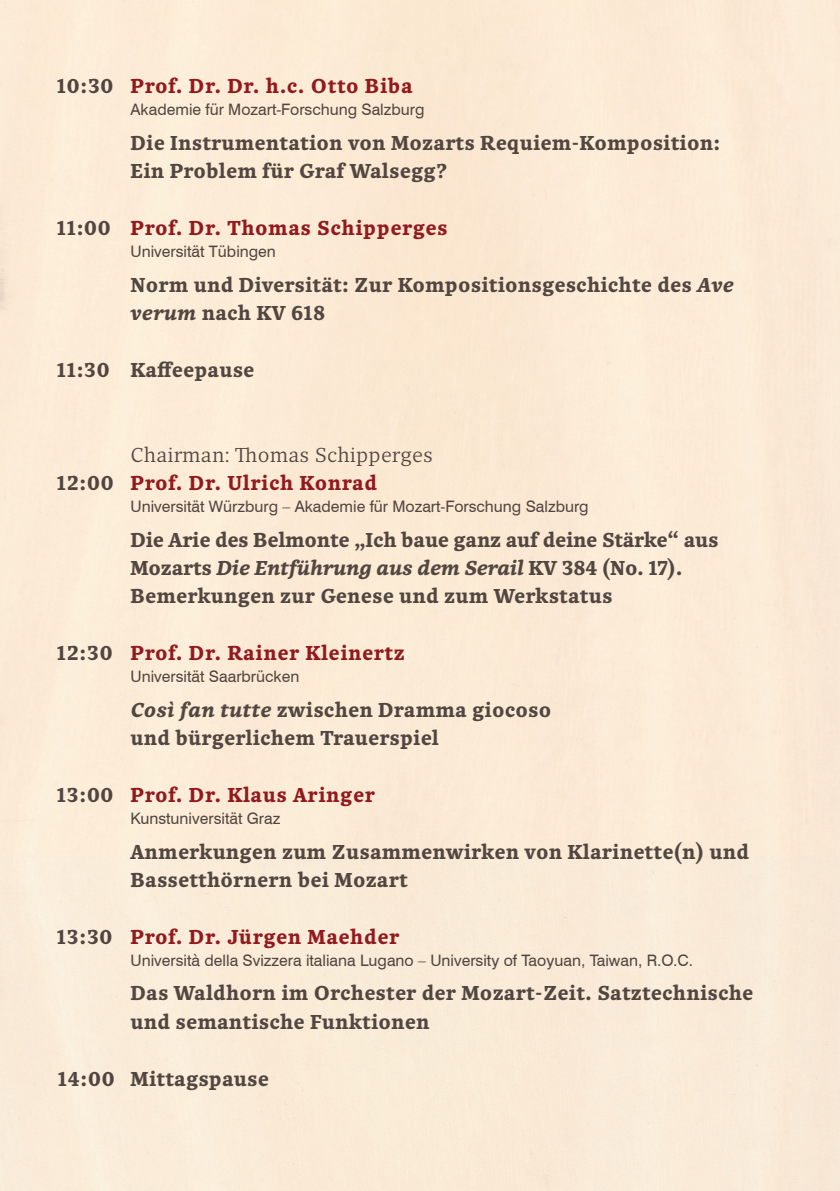
<style>
.page{position:relative;width:840px;height:1191px;background:#fff}
.page>*{position:absolute;margin:0;border:0;box-sizing:border-box;transform-origin:0 0}
.náze_programu{font:700 20px/28.4px "Quercus 10";letter-spacing:.01em;color:#524641}
.Body_Text{font:700 20px "Quercus 10";letter-spacing:.03em;color:#92191e}
.náze_programu-2{font:700 20px/28.4px "Quercus 10";letter-spacing:-.01em;color:#524641}
.casy{font:700 20px "Quercus 10";letter-spacing:.04em;color:#524541}
.CHAIRMAN{font:20px "Quercus 10";letter-spacing:.01em;color:#524641}
.náze_programu-3{font:700 20px "Quercus 10";letter-spacing:.03em;color:#92191e}
.Instituce{font:15.8px "Swiss 721 BT";color:#524541}
.s1{font-style:italic}
</style>
<div class="page">
<p class="casy" style="left:57px;top:72px;width:58px">10:30</p>
<p class="casy" style="left:57px;top:214px;width:56px">11:00</p>
<p class="casy" style="left:57px;top:356px;width:55px">11:30</p>
<p class="Body_Text" style="left:130px;top:72px;width:283px">Prof. Dr. Dr. h.c. Otto Biba</p>
<p class="Instituce" style="left:130px;top:98px;width:295px">Akademie für Mozart-Forschung Salzburg</p>
<p class="náze_programu" style="left:130px;top:129px;width:591px">Die Instrumentation von Mozarts Requiem-Komposition:</p>
<p class="náze_programu" style="left:130px;top:157px;width:318px">Ein Problem für Graf Walsegg?</p>
<p class="Body_Text" style="left:130px;top:214px;width:318px">Prof. Dr. Thomas Schipperges</p>
<p class="Instituce" style="left:130px;top:240px;width:147px">Universität Tübingen</p>
<p class="náze_programu" style="left:130px;top:271px;width:604px">Norm und Diversität: Zur Kompositionsgeschichte des <span class="s1">Ave verum</span> nach KV 618</p>
<p class="náze_programu" style="left:130px;top:356px;width:125px">Kaffeepause</p>
<p class="casy" style="left:57px;top:469px;width:58px">12:00</p>
<p class="casy" style="left:57px;top:639px;width:57px">12:30</p>
<p class="casy" style="left:57px;top:781px;width:58px">13:00</p>
<p class="casy" style="left:57px;top:923px;width:57px">13:30</p>
<p class="casy" style="left:58px;top:1064px;width:58px">14:00</p>
<p class="CHAIRMAN" style="left:130px;top:441px;width:303px">Chairman: Thomas Schipperges</p>
<p class="Body_Text" style="left:130px;top:469px;width:248px">Prof. Dr. Ulrich Konrad</p>
<p class="Instituce" style="left:130px;top:495px;width:459px">Universität Würzburg – Akademie für Mozart-Forschung Salzburg</p>
<p class="náze_programu-2" style="left:130px;top:526px;width:589px">Die Arie des Belmonte „Ich baue ganz auf deine Stärke“ aus<br>Mozarts <span class="s1">Die Entführung aus dem Serail</span> KV 384 (No. 17).</p>
<p class="náze_programu" style="left:130px;top:583px;width:483px">Bemerkungen zur Genese und zum Werkstatus</p>
<p class="náze_programu-3" style="left:130px;top:639px;width:276px">Prof. Dr. Rainer Kleinertz</p>
<p class="Instituce" style="left:130px;top:665px;width:170px">Universität Saarbrücken</p>
<p class="náze_programu" style="left:130px;top:696px;width:422px"><span class="s1">Così fan tutte</span> zwischen Dramma giocoso und bürgerlichem Trauerspiel</p>
<p class="Body_Text" style="left:130px;top:781px;width:246px">Prof. Dr. Klaus Aringer</p>
<p class="Instituce" style="left:130px;top:807px;width:151px">Kunstuniversität Graz</p>
<p class="náze_programu" style="left:130px;top:838px;width:619px">Anmerkungen zum Zusammenwirken von Klarinette(n) und<br>Bassetthörnern bei Mozart</p>
<p class="Body_Text" style="left:130px;top:923px;width:270px">Prof. Dr. Jürgen Maehder</p>
<p class="Instituce" style="left:130px;top:949px;width:563px">Università della Svizzera italiana Lugano – University of Taoyuan, Taiwan, R.O.C.</p>
<p class="náze_programu" style="left:130px;top:980px;width:624px">Das Waldhorn im Orchester der Mozart-Zeit. Satztechnische und semantische Funktionen</p>
<p class="náze_programu" style="left:130px;top:1065px;width:140px">Mittagspause</p>
</div>
